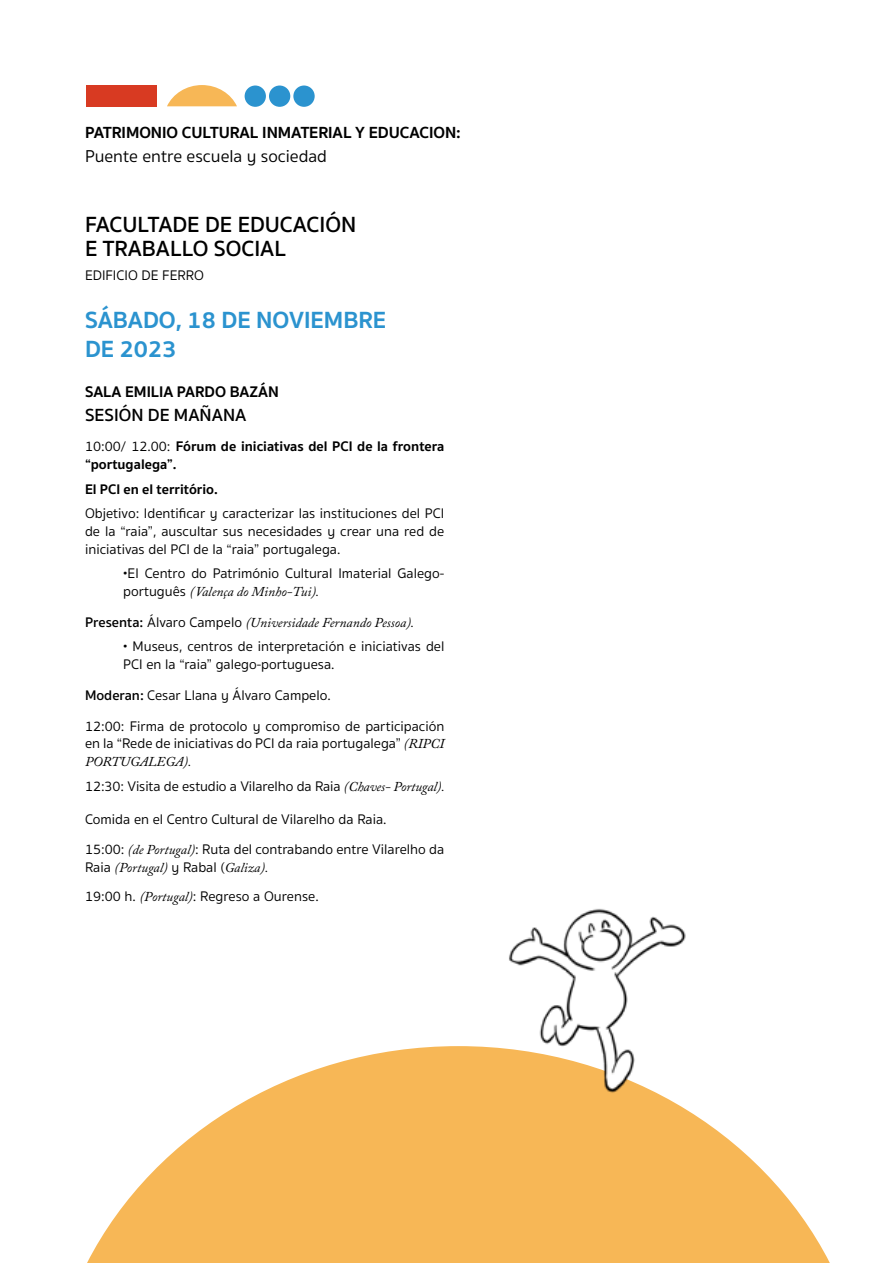
<style>
.page{position:relative;width:893px;height:1263px;background:#fff}
.page>*{position:absolute;margin:0;border:0;box-sizing:border-box;transform-origin:0 0}
.t1{font:700 24px/28.8px "Sukhumvit Set";color:#2b93cf}
.t2{font:600 22.5px/24px "Sukhumvit Set";color:#000}
.t3{font:600 18px "Sukhumvit Set";color:#000}
.t4{font:17.55px "Sukhumvit Set Text";letter-spacing:-.005em;color:#000}
.t5{font:700 16.5px "Sukhumvit Set";letter-spacing:-.005em;color:#000}
.t6{font:700 15.75px "Sukhumvit Set";color:#000}
.t7{font:14.25px/17.7px "Sukhumvit Set Text";color:#000}
.t8{font:700 14.25px/17.7px "Sukhumvit Set";color:#000}
.t9{font:italic 13.5px "Adobe Caslon Pro";color:#000}
.s1{font-family:"Sukhumvit Set Text";font-weight:400}
.s2{font-family:"Sukhumvit Set Text";font-style:normal;font-size:14.25px}
.s3{font-family:"Sukhumvit Set";font-weight:600;font-style:normal;font-size:14.25px}
.s4{font-family:"Sukhumvit Set";font-weight:600}
.s5{font-family:"Adobe Caslon Pro";font-style:italic;font-size:13.5px}
</style>
<div class="page">
<div style="left:86px;top:86px;width:70px;height:21px;background:#d83a22"></div>
<div style="left:245px;top:86px;width:21px;height:21px;background:#2b93cf;border-radius:50%"></div>
<div style="left:293px;top:86px;width:22px;height:21px;background:#2b93cf;border-radius:50%"></div>
<div style="left:269px;top:86px;width:21px;height:21px;background:#2b93cf;border-radius:50%"></div>
<svg style="left:167px;top:85px;width:70px;height:21px"></svg>
<svg style="left:87px;top:1046px;width:743px;height:217px;fill:#f7b756"></svg>
<img style="left:487px;top:908px;width:212px;height:204px">
<p class="t5" style="left:85px;top:120px;width:377px">PATRIMONIO CULTURAL INMATERIAL Y EDUCACION:</p>
<p class="t4" style="left:85px;top:144px;width:244px">Puente entre escuela y sociedad</p>
<h2 class="t2" style="left:85px;top:213px;width:273px">FACULTADE DE EDUCACIÓN<br>E TRABALLO SOCIAL</h2>
<p class="t7" style="left:85px;top:267px;width:120px">EDIFICIO DE FERRO</p>
<h1 class="t1" style="left:85px;top:306px;width:303px">SÁBADO, 18 DE NOVIEMBRE<br>DE 2023</h1>
<p class="t6" style="left:85px;top:380px;width:195px">SALA EMILIA PARDO BAZÁN</p>
<p class="t3" style="left:85px;top:402px;width:163px">SESIÓN DE MAÑANA</p>
<p class="t8" style="left:85px;top:438px;width:361px"><span class="s1">10:00/ 12.00:</span> Fórum de iniciativas del PCI de la frontera “portugalega”.</p>
<p class="t8" style="left:85px;top:480px;width:134px">El PCI en el território.</p>
<p class="t7" style="left:85px;top:505px;width:361px;text-align:justify">Objetivo: Identificar y caracterizar las instituciones del PCI de la “raia”, auscultar sus necesidades y crear una red de iniciativas del PCI de la “raia” portugalega.</p>
<p class="t7" style="left:123px;top:565px;width:323px">•El Centro do Património Cultural Imaterial Galego-</p>
<p class="t9" style="left:123px;top:583px;width:198px"><span class="s2">português</span> (Valença do Minho-Tui).</p>
<p class="t9" style="left:85px;top:614px;width:331px"><span class="s3">Presenta:</span> <span class="s2">Álvaro Campelo</span> (Universidade Fernando Pessoa).</p>
<p class="t7" style="left:123px;top:638px;width:323px">• Museus, centros de interpretación e iniciativas del<br>PCI en la “raia” galego-portuguesa.</p>
<p class="t7" style="left:85px;top:680px;width:361px;line-height:30.9px"><span class="s4">Moderan:</span> Cesar Llana y Álvaro Campelo.<br>12:00: Firma de protocolo y compromiso de participación</p>
<p class="t7" style="left:85px;top:735px;width:361px">en la “Rede de iniciativas do PCI da raia portugalega” <span class="s5">(RIPCI</span></p>
<p class="t9" style="left:85px;top:753px;width:108px">PORTUGALEGA).</p>
<p class="t7" style="left:85px;top:777px;width:361px">12:30: Visita de estudio a Vilarelho da Raia <span class="s5">(Chaves- Portugal).</span></p>
<p class="t7" style="left:85px;top:804px;width:361px;line-height:30.5px">Comida en el Centro Cultural de Vilarelho da Raia.<br>15:00: <span class="s5">(de Portugal)</span>: Ruta del contrabando entre Vilarelho da</p>
<p class="t9" style="left:85px;top:859px;width:185px"><span class="s2">Raia</span> (Portugal) <span class="s2">y Rabal (</span>Galiza).</p>
<p class="t7" style="left:85px;top:888px;width:235px">19:00 h. <span class="s5">(Portugal)</span>: Regreso a Ourense.</p>
</div>
